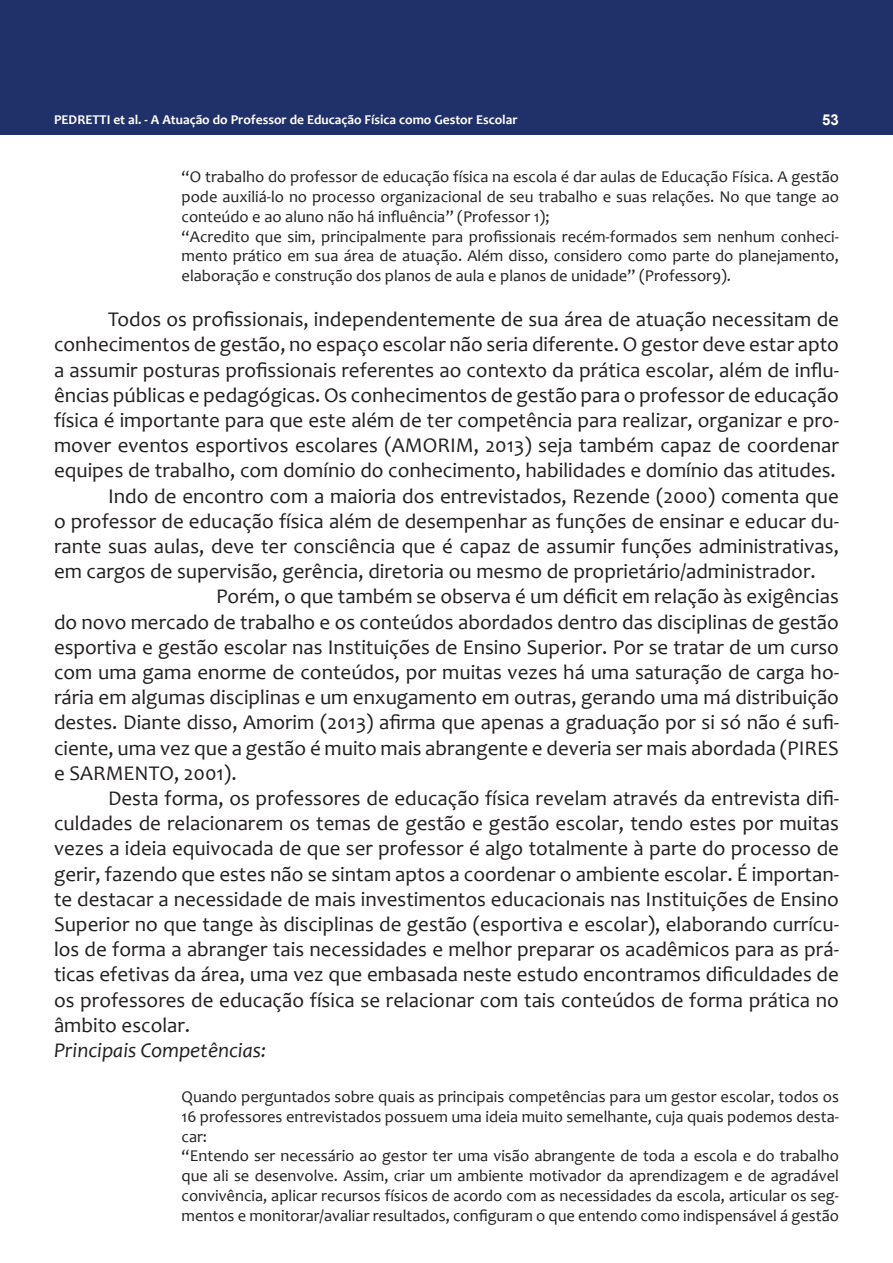
<style>
.page{position:relative;width:893px;height:1263px;background:#fff}
.page>*{position:absolute;margin:0;border:0;box-sizing:border-box;transform-origin:0 0}
.texto_corrido{font:21px/25.2px "Candara";color:#231f20;text-align:justify}
.texto_corrido-2{font:italic 21px "Candara";color:#231f20}
.citação{font:16.5px/19.8px "Candara";color:#231f20;text-align:justify}
.t1{font:700 15px "Arial";color:#fff}
.t2{font:700 13.5px "Candara";color:#fff}
</style>
<div class="page">
<div style="left:0;top:0;width:893px;height:135px;background:#203068"></div>
<p class="t2" style="left:54px;top:111px;width:465px">PEDRETTI et al. - A Atuação do Professor de Educação Física como Gestor Escolar</p>
<p class="t1" style="left:822px;top:110px;width:18px">53</p>
<p class="citação" style="left:182px;top:167px;width:659px">“O trabalho do professor de educação física na escola é dar aulas de Educação Física. A gestão pode auxiliá-lo no processo organizacional de seu trabalho e suas relações. No que tange ao conteúdo e ao aluno não há influência” (Professor 1);</p>
<p class="citação" style="left:182px;top:226px;width:659px">“Acredito que sim, principalmente para profissionais recém-formados sem nenhum conheci&shy;mento prático em sua área de atuação. Além disso, considero como parte do planejamento, elaboração e construção dos planos de aula e planos de unidade” (Professor9).</p>
<p class="texto_corrido" style="left:54px;top:307px;width:786px;text-indent:54px">Todos os profissionais, independentemente de sua área de atuação necessitam de conhecimentos de gestão, no espaço escolar não seria diferente. O gestor deve estar apto a assumir posturas profissionais referentes ao contexto da prática escolar, além de influ&shy;ências públicas e pedagógicas. Os conhecimentos de gestão para o professor de educação física é importante para que este além de ter competência para realizar, organizar e pro&shy;mover eventos esportivos escolares (AMORIM, 2013) seja também capaz de coordenar equipes de trabalho, com domínio do conhecimento, habilidades e domínio das atitudes.</p>
<p class="texto_corrido" style="left:108px;top:483px;width:732px">Indo de encontro com a maioria dos entrevistados, Rezende (2000) comenta que</p>
<p class="texto_corrido" style="left:54px;top:508px;width:786px">o professor de educação física além de desempenhar as funções de ensinar e educar du-</p>
<p class="texto_corrido" style="left:54px;top:533px;width:786px">rante suas aulas, deve ter consciência que é capaz de assumir funções administrativas,</p>
<p class="texto_corrido" style="left:54px;top:559px;width:763px">em cargos de supervisão, gerência, diretoria ou mesmo de proprietário/administrador.</p>
<p class="texto_corrido" style="left:216px;top:584px;width:624px">Porém, o que também se observa é um déficit em relação às exigências</p>
<p class="texto_corrido" style="left:54px;top:609px;width:786px">do novo mercado de trabalho e os conteúdos abordados dentro das disciplinas de gestão</p>
<p class="texto_corrido" style="left:54px;top:634px;width:786px">esportiva e gestão escolar nas Instituições de Ensino Superior. Por se tratar de um curso</p>
<p class="texto_corrido" style="left:54px;top:659px;width:786px">com uma gama enorme de conteúdos, por muitas vezes há uma saturação de carga ho-</p>
<p class="texto_corrido" style="left:54px;top:685px;width:786px">rária em algumas disciplinas e um enxugamento em outras, gerando uma má distribuição</p>
<p class="texto_corrido" style="left:54px;top:710px;width:786px">destes. Diante disso, Amorim (2013) afirma que apenas a graduação por si só não é sufi-</p>
<p class="texto_corrido" style="left:54px;top:735px;width:786px">ciente, uma vez que a gestão é muito mais abrangente e deveria ser mais abordada (PIRES</p>
<p class="texto_corrido" style="left:54px;top:760px;width:184px">e SARMENTO, 2001).</p>
<p class="texto_corrido" style="left:54px;top:785px;width:786px;text-indent:54px">Desta forma, os professores de educação física revelam através da entrevista difi&shy;culdades de relacionarem os temas de gestão e gestão escolar, tendo estes por muitas vezes a ideia equivocada de que ser professor é algo totalmente à parte do processo de gerir, fazendo que estes não se sintam aptos a coordenar o ambiente escolar. É importan&shy;te destacar a necessidade de mais investimentos educacionais nas Instituições de Ensino Superior no que tange às disciplinas de gestão (esportiva e escolar), elaborando currícu&shy;los de forma a abranger tais necessidades e melhor preparar os acadêmicos para as prá&shy;ticas efetivas da área, uma vez que embasada neste estudo encontramos dificuldades de os professores de educação física se relacionar com tais conteúdos de forma prática no âmbito escolar.</p>
<p class="texto_corrido-2" style="left:54px;top:1037px;width:214px">Principais Competências:</p>
<p class="citação" style="left:182px;top:1087px;width:659px">Quando perguntados sobre quais as principais competências para um gestor escolar, todos os 16 professores entrevistados possuem uma ideia muito semelhante, cuja quais podemos desta&shy;car:</p>
<p class="citação" style="left:182px;top:1146px;width:659px">“Entendo ser necessário ao gestor ter uma visão abrangente de toda a escola e do trabalho que ali se desenvolve. Assim, criar um ambiente motivador da aprendizagem e de agradável convivência, aplicar recursos físicos de acordo com as necessidades da escola, articular os seg&shy;mentos e monitorar/avaliar resultados, configuram o que entendo como indispensável á gestão</p>
</div>
